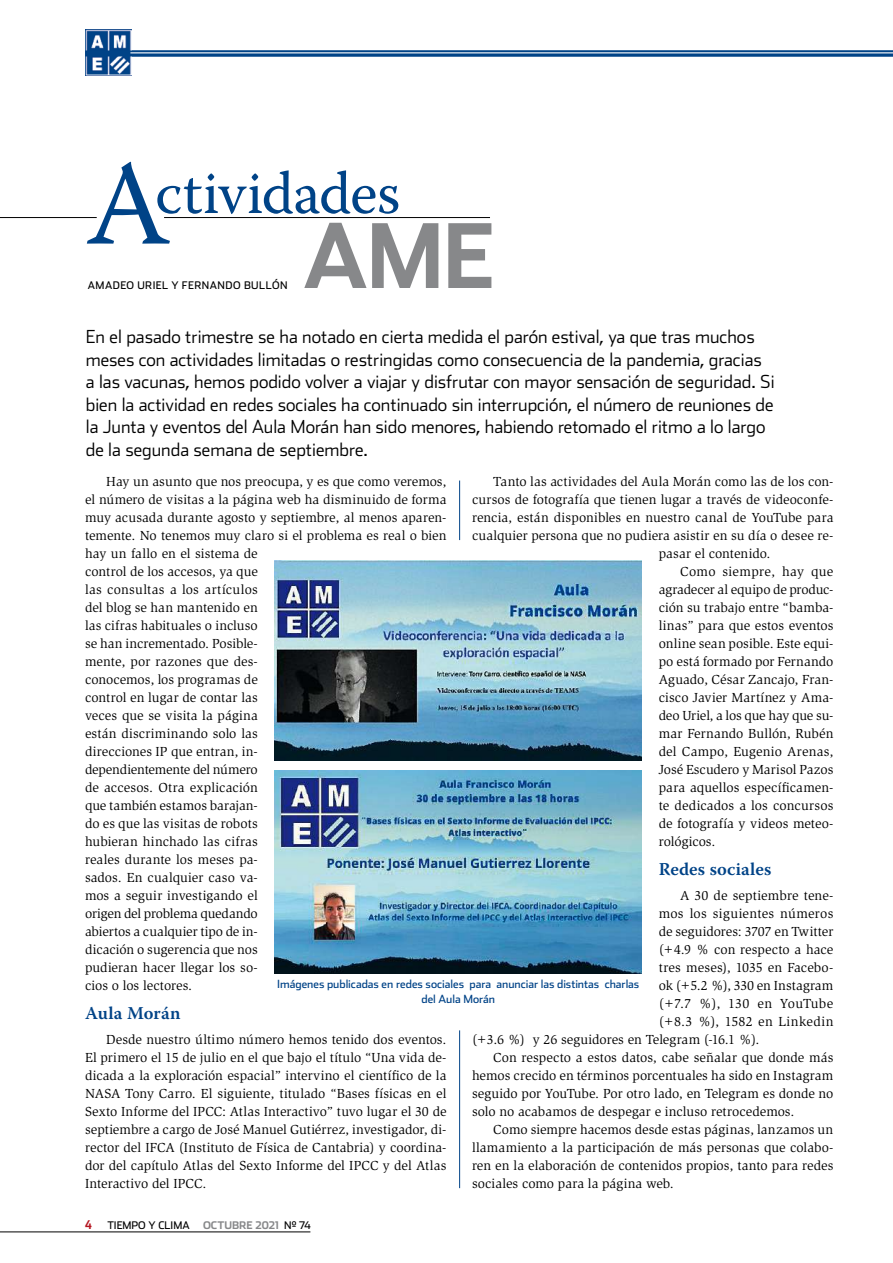
<style>
.page{position:relative;width:893px;height:1263px;background:#fff}
.page>*{position:absolute;margin:0;border:0;box-sizing:border-box;transform-origin:0 0}
.t1{font:700 88.5px "Stainless";color:#87888a}
.t2{font:60px "Warnock Pro";letter-spacing:-.01em;color:#004387}
.t3{font:300 18px/22.5px "Stainless";color:#000}
.t4{font:600 18px "Warnock Pro";letter-spacing:.01em;color:#004387}
.t5{font:13.5px/18px "Slimbach Std";color:#000}
.t6{font:13.5px "Slimbach Std";letter-spacing:.025em;color:#000}
.t7{font:13.5px "Slimbach Std";letter-spacing:.02em;color:#000}
.t8{font:13.5px "Slimbach Std";letter-spacing:.03em;color:#000}
.t9{font:700 12px "Stainless Cond";color:#b51621}
.t10{font:11.25px/15px "Stainless";color:#004387;text-align:center}
.t11{font:10.5px "Stainless";letter-spacing:.04em;color:#000}
.t12{font:700 10.5px "Stainless";color:#87888a}
.s1{font-size:120px}
.s2{font-weight:400;color:#000}
</style>
<div class="page">
<hr style="left:0;top:1231px;width:310px;height:1px;background:#000">
<img style="left:85px;top:30px;width:46px;height:46px">
<svg style="left:85px;top:50px;width:808px;height:6px;background:#205a95"></svg>
<hr style="left:130px;top:52px;width:763px;height:1px;background:#fff">
<hr style="left:459px;top:1030px;width:1px;height:158px;background:#004387">
<img style="left:275px;top:560px;width:367px;height:200px">
<img style="left:275px;top:771px;width:367px;height:202px">
<hr style="left:459px;top:480px;width:1px;height:60px;background:#004387">
<hr style="left:164px;top:217px;width:326px;height:1px;background:#000">
<hr style="left:0;top:217px;width:97px;height:1px;background:#000">
<h2 class="t2" style="left:86px;top:157px;width:316px"><span class="s1">A</span>ctividades</h2>
<p class="t11" style="left:88px;top:279px;width:201px">Amadeo Uriel y Fernando Bullón</p>
<h1 class="t1" style="left:303px;top:204px;width:193px">AME</h1>
<p class="t3" style="left:86px;top:326px;width:690px">En el pasado trimestre se ha notado en cierta medida el parón estival, ya que tras muchos meses con actividades limitadas o restringidas como consecuencia de la pandemia, gracias a las vacunas, hemos podido volver a viajar y disfrutar con mayor sensación de seguridad. Si bien la actividad en redes sociales ha continuado sin interrupción, el número de reuniones de la Junta y eventos del Aula Morán han sido menores, habiendo retomado el ritmo a lo largo de la segunda semana de septiembre.</p>
<p class="t5" style="left:493px;top:473px;width:342px">Tanto las actividades del Aula Morán como las de los con-</p>
<p class="t5" style="left:472px;top:491px;width:363px">cursos de fotografía que tienen lugar a través de videoconfe-</p>
<p class="t5" style="left:472px;top:509px;width:363px">rencia, están disponibles en nuestro canal de YouTube para</p>
<p class="t5" style="left:472px;top:527px;width:363px">cualquier persona que no pudiera asistir en su día o desee re-</p>
<p class="t5" style="left:659px;top:545px;width:113px">pasar el contenido.</p>
<p class="t6" style="left:680px;top:564px;width:155px">Como siempre, hay que</p>
<p class="t5" style="left:659px;top:581px;width:176px">agradecer al equipo de produc-</p>
<p class="t5" style="left:659px;top:599px;width:176px">ción su trabajo entre “bamba-</p>
<p class="t5" style="left:659px;top:617px;width:176px">linas” para que estos eventos</p>
<p class="t5" style="left:659px;top:634px;width:176px">online sean posible. Este equi-</p>
<p class="t5" style="left:659px;top:652px;width:176px">po está formado por Fernando</p>
<p class="t5" style="left:659px;top:670px;width:176px">Aguado, César Zancajo, Fran-</p>
<p class="t5" style="left:659px;top:688px;width:176px">cisco Javier Martínez y Ama-</p>
<p class="t5" style="left:659px;top:706px;width:176px">deo Uriel, a los que hay que su-</p>
<p class="t5" style="left:659px;top:724px;width:176px">mar Fernando Bullón, Rubén</p>
<p class="t5" style="left:659px;top:742px;width:176px">del Campo, Eugenio Arenas,</p>
<p class="t5" style="left:659px;top:760px;width:176px">José Escudero y Marisol Pazos</p>
<p class="t5" style="left:659px;top:778px;width:176px">para aquellos específicamen-</p>
<p class="t5" style="left:659px;top:796px;width:176px">te dedicados a los concursos</p>
<p class="t5" style="left:659px;top:814px;width:176px">de fotografía y videos meteo-</p>
<p class="t5" style="left:659px;top:832px;width:58px">rológicos.</p>
<h3 class="t4" style="left:659px;top:859px;width:114px">Redes sociales</h3>
<p class="t5" style="left:680px;top:887px;width:155px">A 30 de septiembre tene-</p>
<p class="t7" style="left:659px;top:906px;width:176px">mos los siguientes números</p>
<p class="t5" style="left:659px;top:923px;width:176px">de seguidores: 3707 en Twitter</p>
<p class="t5" style="left:659px;top:941px;width:176px">(+4.9 % con respecto a hace</p>
<p class="t5" style="left:659px;top:959px;width:176px">tres meses), 1035 en Facebo-</p>
<p class="t5" style="left:659px;top:977px;width:176px">ok (+5.2 %), 330 en Instagram</p>
<p class="t6" style="left:659px;top:996px;width:176px">(+7.7 %), 130 en YouTube</p>
<p class="t8" style="left:659px;top:1014px;width:176px">(+8.3 %), 1582 en Linkedin</p>
<p class="t5" style="left:472px;top:1031px;width:289px">(+3.6 %) y 26 seguidores en Telegram (-16.1 %).</p>
<p class="t5" style="left:493px;top:1049px;width:342px">Con respecto a estos datos, cabe señalar que donde más</p>
<p class="t5" style="left:472px;top:1067px;width:363px">hemos crecido en términos porcentuales ha sido en Instagram</p>
<p class="t5" style="left:472px;top:1085px;width:363px">seguido por YouTube. Por otro lado, en Telegram es donde no</p>
<p class="t5" style="left:472px;top:1103px;width:324px">solo no acabamos de despegar e incluso retrocedemos.</p>
<p class="t5" style="left:493px;top:1121px;width:342px">Como siempre hacemos desde estas páginas, lanzamos un</p>
<p class="t5" style="left:472px;top:1139px;width:363px">llamamiento a la participación de más personas que colabo-</p>
<p class="t5" style="left:472px;top:1157px;width:363px">ren en la elaboración de contenidos propios, tanto para redes</p>
<p class="t5" style="left:472px;top:1175px;width:203px">sociales como para la página web.</p>
<p class="t5" style="left:85px;top:473px;width:363px;text-indent:21px">Hay un asunto que nos preocupa, y es que como veremos, el número de visitas a la página web ha disminuido de forma muy acusada durante agosto y septiembre, al menos aparen&shy;temente. No tenemos muy claro si el problema es real o bien hay un fallo en el sistema de<br>control de los accesos, ya que<br>las consultas a los artículos<br>del blog se han mantenido en<br>las cifras habituales o incluso<br>se han incrementado. Posible-<br>mente, por razones que des-<br>conocemos, los programas de<br>control en lugar de contar las<br>veces que se visita la página<br>están discriminando solo las<br>direcciones IP que entran, in-<br>dependientemente del número<br>de accesos. Otra explicación<br>que también estamos barajan-<br>do es que las visitas de robots<br>hubieran hinchado las cifras<br>reales durante los meses pa-<br>sados. En cualquier caso va-<br>mos a seguir investigando el<br>origen del problema quedando<br>abiertos a cualquier tipo de in-<br>dicación o sugerencia que nos<br>pudieran hacer llegar los so-<br>cios o los lectores.</p>
<h3 class="t4" style="left:85px;top:1003px;width:97px">Aula Morán</h3>
<p class="t5" style="left:85px;top:1031px;width:363px;text-align:justify;text-indent:21px">Desde nuestro último número hemos tenido dos eventos.<br>El primero el 15 de julio en el que bajo el título “Una vida de&shy;dicada a la exploración espacial” intervino el científico de la NASA Tony Carro. El siguiente, titulado “Bases físicas en el Sexto Informe del IPCC: Atlas Interactivo” tuvo lugar el 30 de septiembre a cargo de José Manuel Gutiérrez, investigador, di&shy;rector del IFCA (Instituto de Física de Cantabria) y coordina&shy;dor del capítulo Atlas del Sexto Informe del IPCC y del Atlas Interactivo del IPCC.</p>
<p class="t10" style="left:277px;top:977px;width:364px">Imágenes publicadas en redes sociales para anunciar las distintas charlas del Aula Morán</p>
<p class="t9" style="left:85px;top:1218px;width:8px">4</p>
<p class="t11" style="left:107px;top:1219px;width:83px">TIEMPO YCLIMA</p>
<p class="t12" style="left:203px;top:1219px;width:109px">OCTUBRE 2021 <span class="s2">Nº 74</span></p>
</div>
